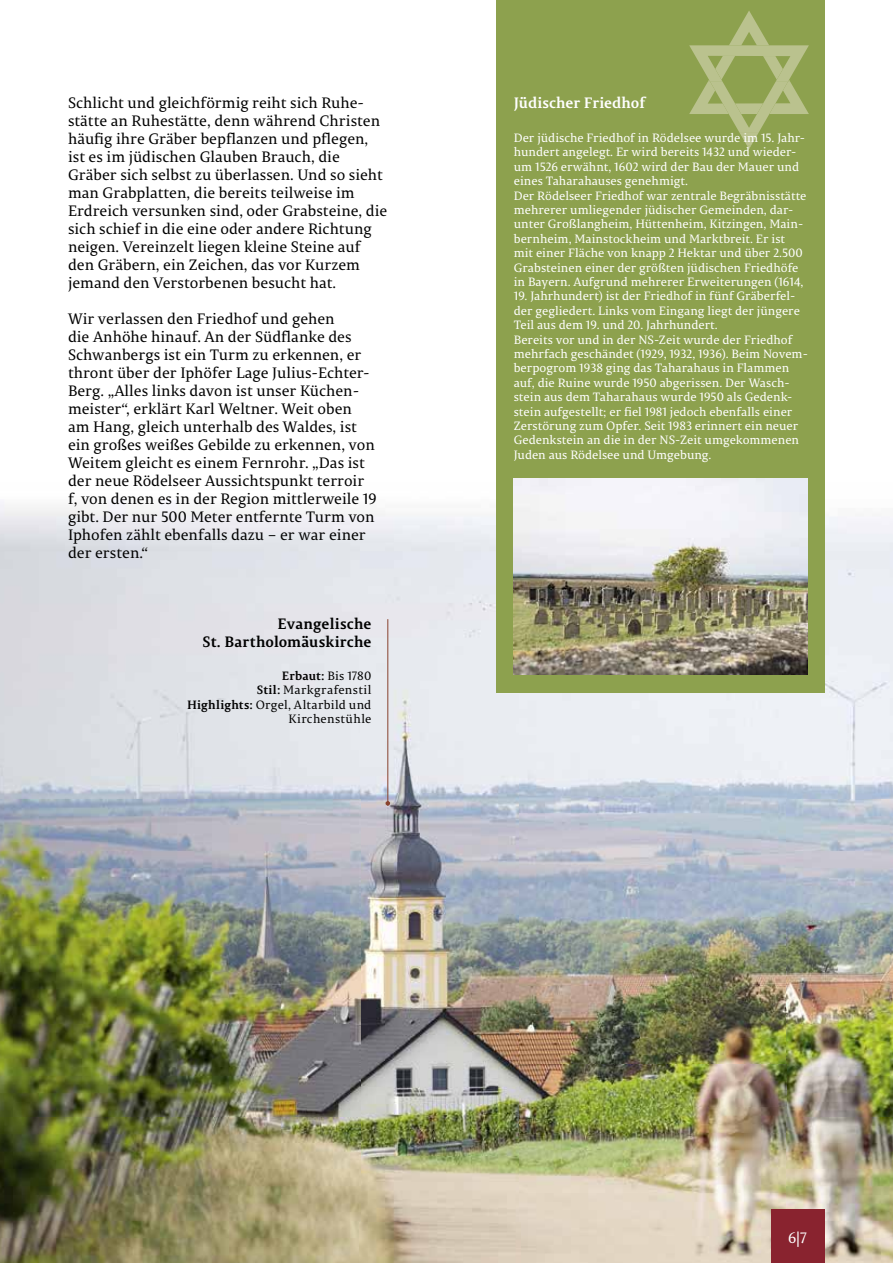
<style>
.page{position:relative;width:893px;height:1263px;background:#fff}
.page>*{position:absolute;margin:0;border:0;box-sizing:border-box;transform-origin:0 0}
.t1{font:15px/18px "Permian Serif Typeface";color:#000}
.t2{font:700 15px/18px "Permian Serif Typeface";letter-spacing:.01em;color:#000;text-align:right}
.t3{font:700 15px "Permian Serif Typeface";color:#fff}
.t4{font:15px "Permian Serif Typeface";color:#fff}
.t5{font:12px/14.4px "Permian Serif Typeface";color:#fff}
.t6{font:12px/14.4px "Permian Serif Typeface";letter-spacing:.02em;color:#000;text-align:right}
.s1{font-weight:700}
</style>
<div class="page">
<img style="left:0;top:483px;width:520px;height:780px">
<img style="left:787px;top:517px;width:106px;height:746px">
<img style="left:520px;top:693px;width:267px;height:570px">
<div style="left:497px;top:80px;width:328px;height:613px;background:#8da14e"></div>
<img style="left:514px;top:478px;width:294px;height:196px">
<div style="left:497px;top:0;width:328px;height:82px;background:#8da14e"></div>
<div style="left:771px;top:1210px;width:54px;height:53px;background:#89232f"></div>
<svg style="left:689px;top:11px;width:120px;height:138px"></svg>
<hr style="left:388px;top:619px;width:1px;height:187px;background:#88422e">
<svg style="left:386px;top:801px;width:4px;height:5px"></svg>
<p class="t1" style="left:68px;top:93px;width:321px">Schlicht und gleichförmig reiht sich Ruhe&shy;stätte an Ruhestätte, denn während Christen häufig ihre Gräber bepflanzen und pflegen, ist es im jüdischen Glauben Brauch, die Gräber sich selbst zu überlassen. Und so sieht man Grabplatten, die bereits teilweise im Erdreich versunken sind, oder Grabsteine, die sich schief in die eine oder andere Richtung neigen. Vereinzelt liegen kleine Steine auf den Gräbern, ein Zeichen, das vor Kurzem jemand den Verstorbenen besucht hat.</p>
<p class="t1" style="left:68px;top:309px;width:310px">Wir verlassen den Friedhof und gehen<br>die Anhöhe hinauf. An der Südflanke des Schwanbergs ist ein Turm zu erkennen, er thront über der Iphöfer Lage Julius-Echter-Berg. „Alles links davon ist unser Küchen&shy;meister“, erklärt Karl Weltner. Weit oben am Hang, gleich unterhalb des Waldes, ist ein großes weißes Gebilde zu erkennen, von Weitem gleicht es einem Fernrohr. „Das ist der neue Rödelseer Aussichtspunkt terroir f, von denen es in der Region mittlerweile 19 gibt. Der nur 500 Meter entfernte Turm von Iphofen zählt ebenfalls dazu – er war einer der ersten.“</p>
<p class="t2" style="left:203px;top:614px;width:170px">Evangelische<br>St. Bartholomäuskirche</p>
<p class="t6" style="left:187px;top:668px;width:186px"><span class="s1">Erbaut:</span> Bis 1780<br><span class="s1">Stil:</span> Markgrafenstil<br><span class="s1">Highlights:</span> Orgel, Altarbild und<br>Kirchenstühle</p>
<p class="t3" style="left:514px;top:90px;width:133px">Jüdischer Friedhof</p>
<p class="t5" style="left:514px;top:130px;width:294px">Der jüdische Friedhof in Rödelsee wurde im 15. Jahr&shy;hundert angelegt. Er wird bereits 1432 und wieder&shy;um 1526 erwähnt, 1602 wird der Bau der Mauer und eines Taharahauses genehmigt.<br>Der Rödelseer Friedhof war zentrale Begräbnisstätte mehrerer umliegender jüdischer Gemeinden, dar&shy;unter Großlangheim, Hüttenheim, Kitzingen, Main&shy;bernheim, Mainstockheim und Marktbreit. Er ist mit einer Fläche von knapp 2 Hektar und über 2.500<br>Grabsteinen einer der größten jüdischen Friedhöfe in Bayern. Aufgrund mehrerer Erweiterungen (1614,</p>
<p class="t5" style="left:514px;top:288px;width:296px">19. Jahrhundert) ist der Friedhof in fünf Gräberfel&shy;der gegliedert. Links vom Eingang liegt der jüngere Teil aus dem 19. und 20. Jahrhundert.<br>Bereits vor und in der NS-Zeit wurde der Friedhof mehrfach geschändet (1929, 1932, 1936). Beim Novem&shy;berpogrom 1938 ging das Taharahaus in Flammen auf, die Ruine wurde 1950 abgerissen. Der Wasch&shy;stein aus dem Taharahaus wurde 1950 als Gedenk&shy;stein aufgestellt; er fiel 1981 jedoch ebenfalls einer Zerstörung zum Opfer. Seit 1983 erinnert ein neuer Gedenkstein an die in der NS-Zeit umgekommenen Juden aus Rödelsee und Umgebung.</p>
<p class="t4" style="left:788px;top:1225px;width:20px">6|7</p>
</div>
